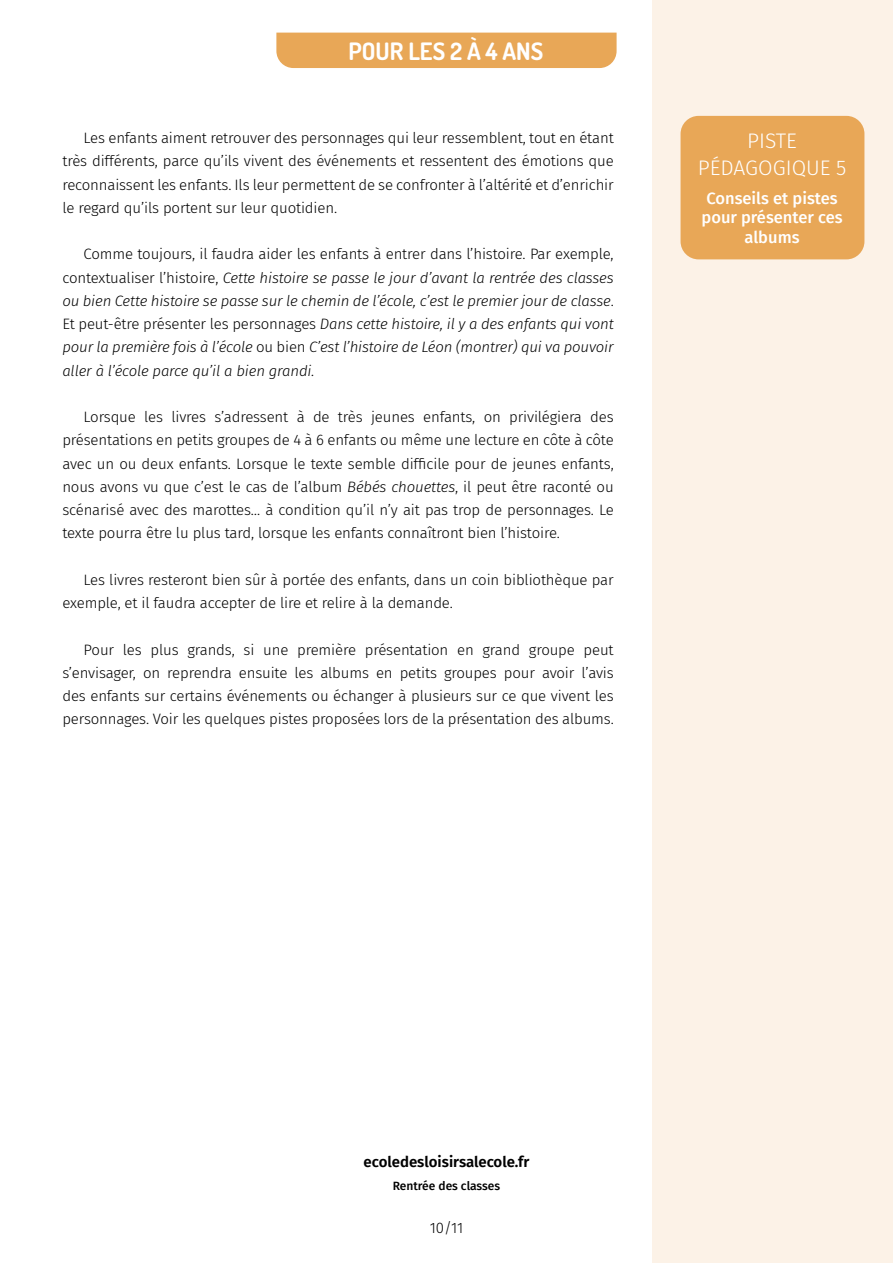
<style>
.page{position:relative;width:893px;height:1263px;background:#fff}
.page>*{position:absolute;margin:0;border:0;box-sizing:border-box;transform-origin:0 0}
.t1{font:700 24px "Dosis";color:#fff}
.t2{font:300 21px/27px "Fira Sans";color:#fff;text-align:center}
.t3{font:500 16.5px/19.8px "Fira Sans";color:#fff;text-align:center}
.t4{font:300 15px/23.2px "Fira Sans";letter-spacing:-.01em;color:#000;text-align:justify}
.t5{font:italic 300 15px/23.2px "Fira Sans";letter-spacing:-.01em;color:#000;text-align:justify}
.t6{font:600 15px "Fira Sans";color:#000}
.t7{font:500 12px "Fira Sans";color:#000}
.s1{font-style:normal}
.s2{font-style:italic}
</style>
<div class="page">
<div style="left:652px;top:0;width:241px;height:1263px;background:#fcf2e7"></div>
<div style="left:276px;top:33px;width:341px;height:35px;background:#e8a757"></div>
<div style="left:680px;top:116px;width:184px;height:143px;background:#e8a757;border-radius:18px"></div>
<h1 class="t1" style="left:348px;top:35px;width:196px">POUR LES 2 À 4 ANS</h1>
<p class="t4" style="left:62px;top:126px;width:553px;text-indent:21px">Les enfants aiment retrouver des personnages qui leur ressemblent, tout en étant très différents, parce qu’ils vivent des événements et ressentent des émotions que reconnaissent les enfants. Ils leur permettent de se confronter à l’altérité et d’enrichir le regard qu’ils portent sur leur quotidien.</p>
<p class="t5" style="left:62px;top:242px;width:553px;text-indent:21px"><span class="s1">Comme toujours, il faudra aider les enfants à entrer dans l’histoire. Par exemple, contextualiser l’histoire,</span> Cette histoire se passe le jour d’avant la rentrée des classes ou bien Cette histoire se passe sur le chemin de l’école, c’est le premier jour de classe<span class="s1">.<br>Et peut-être présenter les personnages</span> Dans cette histoire, il y a des enfants qui vont pour la première fois à l’école <span class="s1">ou bien</span> C’est l’histoire de Léon (montrer) qui va pouvoir aller à l’école parce qu’il a bien grandi.</p>
<p class="t4" style="left:62px;top:405px;width:553px;text-indent:21px">Lorsque les livres s’adressent à de très jeunes enfants, on privilégiera des présentations en petits groupes de 4 à 6 enfants ou même une lecture en côte à côte avec un ou deux enfants. Lorsque le texte semble difficile pour de jeunes enfants, nous avons vu que c’est le cas de l’album <span class="s2">Bébés chouettes</span>, il peut être raconté ou scénarisé avec des marottes… à condition qu’il n’y ait pas trop de personnages. Le texte pourra être lu plus tard, lorsque les enfants connaîtront bien l’histoire.</p>
<p class="t4" style="left:62px;top:568px;width:553px;text-indent:21px">Les livres resteront bien sûr à portée des enfants, dans un coin bibliothèque par exemple, et il faudra accepter de lire et relire à la demande.</p>
<p class="t4" style="left:62px;top:638px;width:553px;text-indent:21px">Pour les plus grands, si une première présentation en grand groupe peut s’envisager, on reprendra ensuite les albums en petits groupes pour avoir l’avis des enfants sur certains événements ou échanger à plusieurs sur ce que vivent les personnages. Voir les quelques pistes proposées lors de la présentation des albums.</p>
<h2 class="t2" style="left:698px;top:127px;width:150px">PISTE<br>PÉDAGOGIQUE 5</h2>
<p class="t3" style="left:701px;top:187px;width:143px">Conseils et pistes pour présenter ces albums</p>
<p class="t6" style="left:364px;top:1149px;width:167px">ecoledesloisirsalecole.fr</p>
<p class="t7" style="left:393px;top:1176px;width:109px">Rentrée des classes</p>
<p class="t4" style="left:430px;top:1216px;width:35px">10/11</p>
</div>
